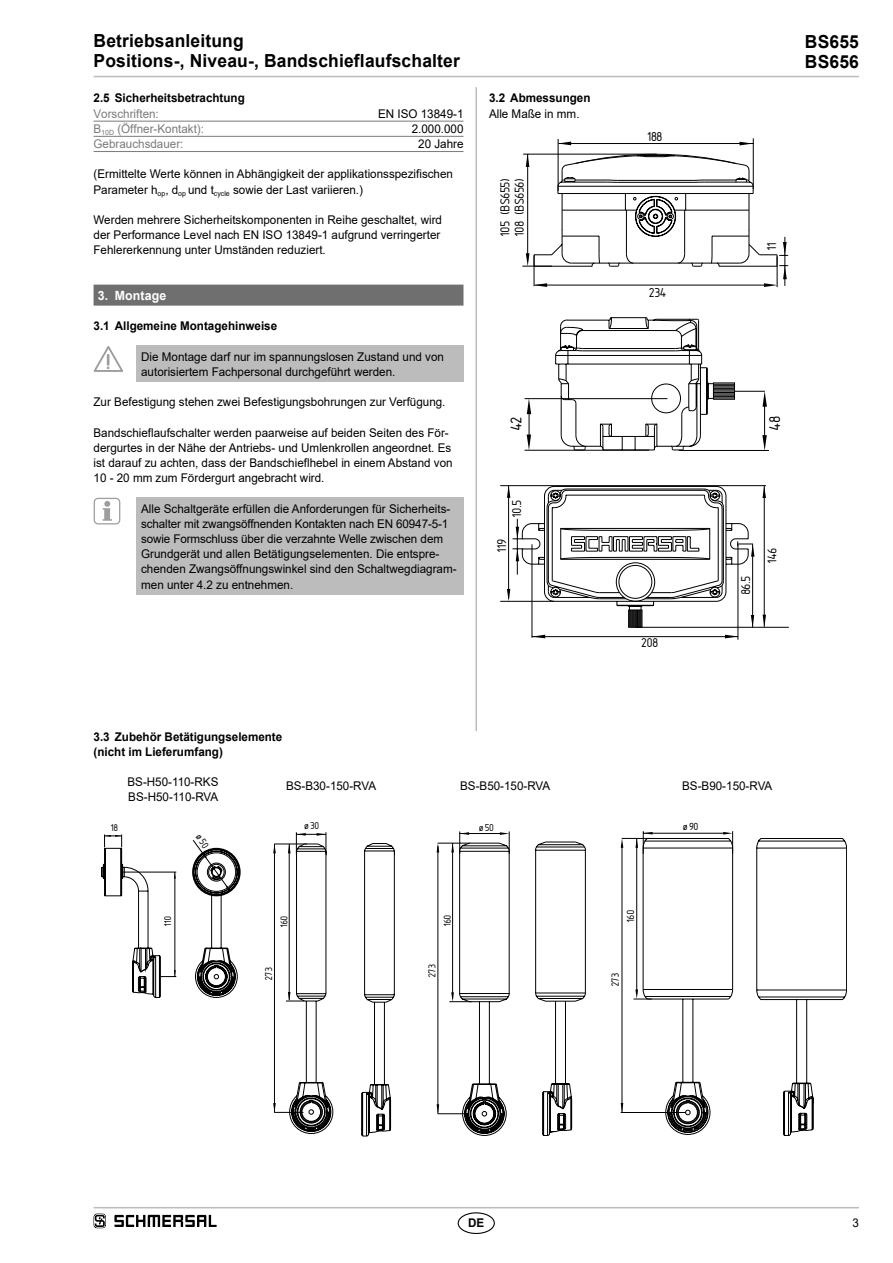
<style>
.page{position:relative;width:893px;height:1263px;background:#fff}
.page>*{position:absolute;margin:0;border:0;box-sizing:border-box;transform-origin:0 0}
.t1{font:24.3px "Isonorm 3098";color:#000}
.t2{font:20.25px/14.2px "Isonorm 3098";color:#000}
.t3{font:19.95px "Isonorm 3098";color:#000}
.t4{font:700 18px/20.2px "Arial";letter-spacing:.01em;color:#000}
.t5{font:16.2px "Isonorm 3098";color:#000}
.t6{font:15.6px "Isonorm 3098";color:#000}
.t7{font:15.45px "Isonorm 3098";color:#000}
.t8{font:15.3px "Isonorm 3098";color:#000}
.t9{font:700 12.75px "Arial";letter-spacing:.01em;color:#fff}
.t10{font:12px/15.1px "Arial";color:#000}
.t11{font:700 12px/15.1px "Arial";color:#000}
.t12{font:12px "Arial";color:#7c7b7b}
</style>
<div class="page">
<hr style="left:94px;top:1207px;width:765px;height:1px;background:#bcbcbc">
<hr style="left:94px;top:76px;width:765px;height:1px;background:#bcbcbc">
<hr style="left:475px;top:87px;width:2px;height:1110px;background:#bcbcbc">
<div style="left:458px;top:1212px;width:37px;height:22px;border:1px solid #000;border-radius:50%"></div>
<hr style="left:94px;top:121px;width:369px;height:1px;background:#7c7b7b">
<hr style="left:94px;top:136px;width:369px;height:1px;background:#7c7b7b">
<hr style="left:94px;top:151px;width:369px;height:1px;background:#7c7b7b">
<div style="left:94px;top:285px;width:369px;height:21px;background:#706f6f"></div>
<div style="left:136px;top:346px;width:327px;height:36px;background:#bcbcbc"></div>
<svg style="left:94px;top:346px;width:29px;height:26px"></svg>
<div style="left:136px;top:498px;width:327px;height:97px;background:#bcbcbc"></div>
<svg style="left:103px;top:501px;width:9px;height:20px"></svg>
<div style="left:94px;top:498px;width:26px;height:26px;border:1px solid #9d9d9c;border-radius:4px"></div>
<hr style="left:558px;top:139px;width:1px;height:52px;background:#000">
<hr style="left:559px;top:143px;width:194px;height:1px;background:#000">
<hr style="left:753px;top:138px;width:1px;height:51px;background:#000">
<svg style="left:739px;top:142px;width:14px;height:3px"></svg>
<svg style="left:558px;top:142px;width:13px;height:3px"></svg>
<svg style="left:526px;top:154px;width:262px;height:133px"></svg>
<hr style="left:522px;top:266px;width:30px;height:1px;background:#000">
<hr style="left:527px;top:154px;width:1px;height:107px;background:#000">
<hr style="left:523px;top:154px;width:134px;height:1px;background:#000">
<hr style="left:679px;top:450px;width:90px;height:1px;background:#000">
<hr style="left:525px;top:398px;width:142px;height:1px;background:#000">
<hr style="left:734px;top:391px;width:31px;height:1px;background:#000">
<svg style="left:762px;top:435px;width:5px;height:15px"></svg>
<svg style="left:762px;top:391px;width:5px;height:16px"></svg>
<hr style="left:764px;top:404px;width:1px;height:34px;background:#000">
<svg style="left:527px;top:398px;width:4px;height:52px"></svg>
<svg style="left:555px;top:317px;width:180px;height:134px"></svg>
<hr style="left:525px;top:450px;width:124px;height:1px;background:#000">
<hr style="left:532px;top:544px;width:1px;height:94px;background:#000">
<hr style="left:532px;top:636px;width:206px;height:1px;background:#000">
<hr style="left:738px;top:544px;width:1px;height:96px;background:#000">
<svg style="left:532px;top:635px;width:13px;height:3px"></svg>
<svg style="left:725px;top:635px;width:13px;height:3px"></svg>
<svg style="left:762px;top:486px;width:4px;height:12px"></svg>
<svg style="left:763px;top:615px;width:3px;height:12px"></svg>
<hr style="left:500px;top:485px;width:266px;height:1px;background:#000">
<hr style="left:500px;top:601px;width:54px;height:1px;background:#000">
<hr style="left:764px;top:486px;width:1px;height:141px;background:#000">
<hr style="left:635px;top:627px;width:154px;height:1px;background:#000">
<svg style="left:507px;top:485px;width:247px;height:143px"></svg>
<div style="left:94px;top:731px;width:765px;height:468px;background:#fff"></div>
<svg style="left:273px;top:832px;width:122px;height:304px"></svg>
<svg style="left:437px;top:831px;width:149px;height:305px"></svg>
<svg style="left:733px;top:838px;width:114px;height:298px"></svg>
<hr style="left:622px;top:838px;width:32px;height:1px;background:#000">
<hr style="left:621px;top:1112px;width:65px;height:1px;background:#000">
<hr style="left:622px;top:844px;width:1px;height:268px;background:#000">
<svg style="left:621px;top:838px;width:2px;height:10px"></svg>
<svg style="left:621px;top:1103px;width:2px;height:9px"></svg>
<svg style="left:633px;top:831px;width:100px;height:304px"></svg>
<svg style="left:94px;top:1213px;width:12px;height:15px"></svg>
<svg style="left:114px;top:1215px;width:103px;height:12px"></svg>
<svg style="left:101px;top:834px;width:140px;height:164px"></svg>
<h3 class="t4" style="left:94px;top:31px;width:368px">Betriebsanleitung<br>Positions-, Niveau-, Bandschieflaufschalter</h3>
<p class="t11" style="left:94px;top:91px;width:153px">2.5 Sicherheitsbetrachtung</p>
<p class="t12" style="left:94px;top:105px;width:67px">Vorschriften:</p>
<p class="t10" style="left:378px;top:106px;width:87px">EN ISO 13849-1</p>
<p class="t12" style="left:94px;top:120px;width:112px">B<sub>10D</sub> (Öffner-Kontakt):</p>
<p class="t10" style="left:412px;top:121px;width:53px">2.000.000</p>
<p class="t12" style="left:94px;top:135px;width:91px">Gebrauchsdauer:</p>
<p class="t10" style="left:418px;top:136px;width:47px">20 Jahre</p>
<p class="t10" style="left:94px;top:166px;width:361px">(Ermittelte Werte können in Abhängigkeit der applikationsspezifischen<br>Parameter h<sub>op</sub>, d<sub>op</sub> und t<sub>cycle</sub> sowie der Last variieren.)</p>
<p class="t10" style="left:94px;top:212px;width:350px">Werden mehrere Sicherheitskomponenten in Reihe geschaltet, wird der Performance Level nach EN ISO 13849-1 aufgrund verringerter<br>Fehlererkennung unter Umständen reduziert.</p>
<p class="t9" style="left:98px;top:286px;width:70px">3. Montage</p>
<p class="t11" style="left:94px;top:319px;width:185px">3.1 Allgemeine Montagehinweise</p>
<p class="t10" style="left:141px;top:349px;width:304px">Die Montage darf nur im spannungslosen Zustand und von autorisiertem Fachpersonal durchgeführt werden.</p>
<p class="t10" style="left:94px;top:394px;width:353px">Zur Befestigung stehen zwei Befestigungsbohrungen zur Verfügung.</p>
<p class="t10" style="left:94px;top:425px;width:361px">Bandschieflaufschalter werden paarweise auf beiden Seiten des För&shy;dergurtes in der Nähe der Antriebs- und Umlenkrollen angeordnet. Es ist darauf zu achten, dass der Bandschieflhebel in einem Abstand von 10 - 20 mm zum Fördergurt angebracht wird.</p>
<p class="t10" style="left:141px;top:501px;width:317px">Alle Schaltgeräte erfüllen die Anforderungen für Sicherheits&shy;schalter mit zwangsöffnenden Kontakten nach EN 60947-5-1 sowie Formschluss über die verzahnte Welle zwischen dem Grundgerät und allen Betätigungselementen. Die entspre&shy;chenden Zwangsöffnungswinkel sind den Schaltwegdiagram&shy;men unter 4.2 zu entnehmen.</p>
<p class="t11" style="left:489px;top:91px;width:103px">3.2 Abmessungen</p>
<p class="t10" style="left:489px;top:106px;width:92px">Alle Maße in mm.</p>
<h2 class="t2" style="left:495px;top:236px;width:59px;rotate:-90deg">105 (BS655)<br>108 (BS656)</h2>
<h2 class="t2" style="left:648px;top:127px;width:17px">188</h2>
<h2 class="t2" style="left:649px;top:283px;width:19px">234</h2>
<h3 class="t4" style="left:805px;top:32px;width:56px">BS655<br>BS656</h3>
<h2 class="t2" style="left:762px;top:250px;width:9px;rotate:-90deg">11</h2>
<h1 class="t1" style="left:499px;top:430px;width:16px;rotate:-90deg">42</h1>
<h1 class="t1" style="left:758px;top:430px;width:16px;rotate:-90deg">48</h1>
<h3 class="t3" style="left:503px;top:517px;width:18px;rotate:-90deg">10.5</h3>
<h3 class="t3" style="left:487px;top:551px;width:15px;rotate:-90deg">119</h3>
<h3 class="t3" style="left:642px;top:628px;width:18px">208</h3>
<h3 class="t3" style="left:732px;top:594px;width:20px;rotate:-90deg">86.5</h3>
<h3 class="t3" style="left:758px;top:563px;width:17px;rotate:-90deg">146</h3>
<p class="t11" style="left:94px;top:729px;width:190px">3.3 Zubehör Betätigungselemente (nicht im Lieferumfang)</p>
<p class="t10" style="left:127px;top:774px;width:92px">BS-H50-110-RKS<br>BS-H50-110-RVA</p>
<p class="t10" style="left:286px;top:778px;width:92px">BS-B30-150-RVA</p>
<p class="t10" style="left:460px;top:778px;width:92px">BS-B50-150-RVA</p>
<p class="t10" style="left:682px;top:778px;width:92px">BS-B90-150-RVA</p>
<p class="t8" style="left:111px;top:817px;width:9px">18</p>
<p class="t7" style="left:305px;top:815px;width:16px">ø30</p>
<h3 class="t6" style="left:479px;top:816px;width:16px">ø50</h3>
<h3 class="t5" style="left:683px;top:815px;width:17px">ø90</h3>
<p class="t8" style="left:157px;top:926px;width:12px;rotate:-90deg">110</p>
<p class="t7" style="left:273px;top:927px;width:13px;rotate:-90deg">160</p>
<p class="t7" style="left:258px;top:980px;width:14px;rotate:-90deg">273</p>
<h3 class="t6" style="left:436px;top:926px;width:13px;rotate:-90deg">160</h3>
<h3 class="t6" style="left:421px;top:977px;width:15px;rotate:-90deg">273</h3>
<h3 class="t5" style="left:619px;top:922px;width:14px;rotate:-90deg">160</h3>
<h3 class="t5" style="left:604px;top:986px;width:15px;rotate:-90deg">273</h3>
<p class="t11" style="left:468px;top:1215px;width:18px">DE</p>
<p class="t10" style="left:852px;top:1215px;width:8px">3</p>
</div>
